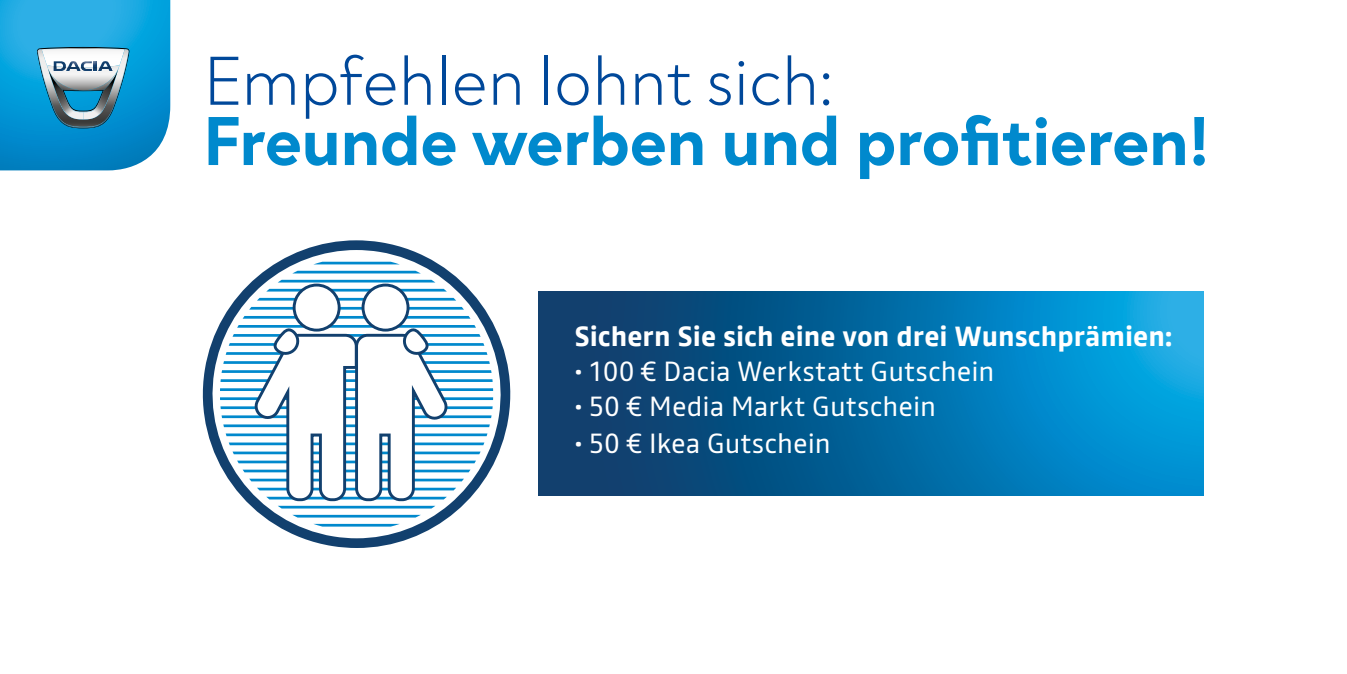
<style>
.page{position:relative;width:1347px;height:674px;background:#fff}
.page>*{position:absolute;margin:0;border:0;box-sizing:border-box;transform-origin:0 0}
.t1{font:700 70px "Dacia Spirit";letter-spacing:-.01em;color:#0089cd}
.t2{font:300 70px "Dacia Spirit";letter-spacing:-.01em;color:#00489a}
.t3{font:27.5px "Read";color:#fff}
.t4{font:700 27.5px "Read";color:#fff}
</style>
<div class="page">
<svg style="left:202px;top:240px;width:309px;height:307px"></svg>
<div style="left:294px;top:285px;width:45px;height:45px;background:#fff;border-radius:50%"></div>
<div style="left:293px;top:283px;width:47px;height:48px;border:3px solid #12406e;border-radius:50%"></div>
<div style="left:363px;top:285px;width:45px;height:45px;background:#fff;border-radius:50%"></div>
<div style="left:361px;top:283px;width:48px;height:48px;border:3px solid #12406e;border-radius:50%"></div>
<svg style="left:220px;top:325px;width:273px;height:183px"></svg>
<svg style="left:539px;top:291px;width:664px;height:204px;background:#056aa1"></svg>
<svg style="left:0;top:0;width:170px;height:170px;background:#2d9ed0"></svg>
<h1 class="t2" style="left:203px;top:26px;width:633px">Empfehlen lohnt sich:</h1>
<h1 class="t1" style="left:203px;top:100px;width:1009px">Freunde werben und profitieren!</h1>
<p class="t4" style="left:574px;top:316px;width:599px">Sichern Sie sich eine von drei Wunschprämien:</p>
<p class="t3" style="left:574px;top:351px;width:421px">• 100 € Dacia Werkstatt Gutschein</p>
<p class="t3" style="left:574px;top:386px;width:363px">• 50 € Media Markt Gutschein</p>
<p class="t3" style="left:574px;top:424px;width:258px">• 50 € Ikea Gutschein</p>
</div>
